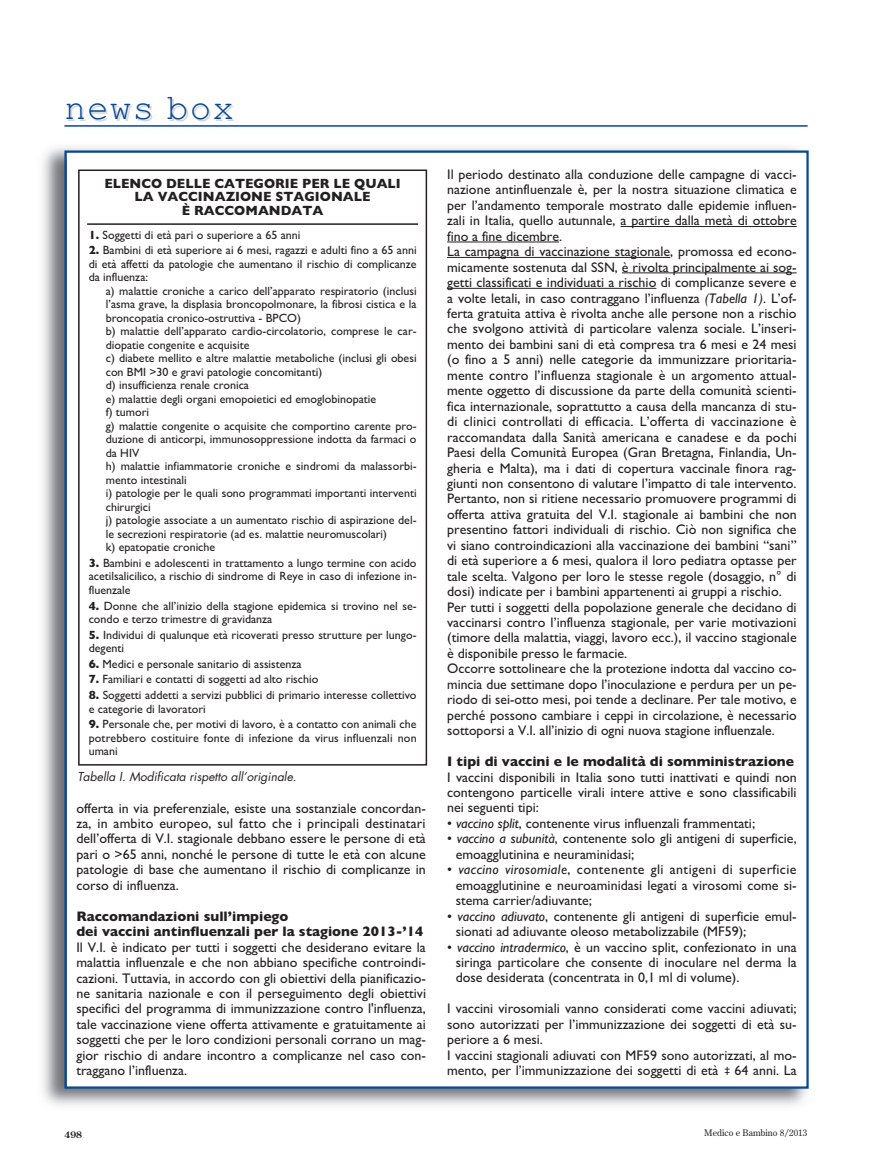
<style>
.page{position:relative;width:873px;height:1170px;background:#fff}
.page>*{position:absolute;margin:0;border:0;box-sizing:border-box;transform-origin:0 0}
.t1{font:36px "Courier New";letter-spacing:.03em;color:#074897}
.t2{font:13.95px/15.5px "Gill Sans";color:#231f20;text-align:justify}
.t3{font:700 13.95px/15.5px "Gill Sans";color:#231f20}
.t4{font:700 13.5px/13.5px "Gill Sans";color:#231f20;text-align:center}
.t5{font:12px/13.5px "Gill Sans";color:#231f20}
.t6{font:italic 12px "Futura";color:#231f20}
.t7{font:9px "Century Old Style";color:#231f20}
.t8{font:700 9px "Century Old Style";color:#231f20}
.s1{font-weight:700}
.s2{font-style:italic}
.s3{font-family:"Courier"}
</style>
<div class="page">
<img style="left:42px;top:147px;width:765px;height:959px">
<div style="left:67px;top:153px;width:739px;height:933px;background:#fff"></div>
<hr style="left:620px;top:226px;width:177px;height:1px;background:#231f20">
<hr style="left:447px;top:242px;width:112px;height:1px;background:#231f20">
<hr style="left:447px;top:257px;width:223px;height:1px;background:#231f20">
<hr style="left:622px;top:273px;width:170px;height:1px;background:#231f20">
<hr style="left:447px;top:288px;width:209px;height:1px;background:#231f20">
<hr style="left:64px;top:125px;width:743px;height:2px;background:#074897">
<div style="left:78px;top:170px;width:349px;height:596px;border:2px solid #231f20"></div>
<hr style="left:87px;top:223px;width:331px;height:2px;background:#231f20">
<h1 class="t1" style="left:64px;top:85px;width:171px">news box</h1>
<p class="t4" style="left:104px;top:176px;width:298px">ELENCO DELLE CATEGORIE PER LE QUALI<br>LA VACCINAZIONE STAGIONALE<br>È RACCOMANDATA</p>
<p class="t5" style="left:89px;top:228px;width:213px"><span class="s1">1.</span> Soggetti di età pari o superiore a 65 anni</p>
<p class="t5" style="left:89px;top:243px;width:329px;text-align:justify"><span class="s1">2.</span> Bambini di età superiore ai 6 mesi, ragazzi e adulti fino a 65 anni di età affetti da patologie che aumentano il rischio di complicanze da influenza:</p>
<p class="t5" style="left:106px;top:284px;width:313px">a) malattie croniche a carico dell’apparato respiratorio (inclusi l’asma grave, la displasia broncopolmonare, la fibrosi cistica e la broncopatia cronico-ostruttiva - BPCO)<br>b) malattie dell’apparato cardio-circolatorio, comprese le car&shy;diopatie congenite e acquisite<br>c) diabete mellito e altre malattie metaboliche (inclusi gli obesi con BMI &gt;30 e gravi patologie concomitanti)<br>d) insufficienza renale cronica<br>e) malattie degli organi emopoietici ed emoglobinopatie<br>f) tumori<br>g) malattie congenite o acquisite che comportino carente pro&shy;duzione di anticorpi, immunosoppressione indotta da farmaci o da HIV<br>h) malattie infiammatorie croniche e sindromi da malassorbi&shy;mento intestinali<br>i) patologie per le quali sono programmati importanti interventi chirurgici<br>j) patologie associate a un aumentato rischio di aspirazione del&shy;le secrezioni respiratorie (ad es. malattie neuromuscolari)<br>k) epatopatie croniche</p>
<p class="t5" style="left:89px;top:556px;width:329px;text-align:justify"><span class="s1">3.</span> Bambini e adolescenti in trattamento a lungo termine con acido acetilsalicilico, a rischio di sindrome di Reye in caso di infezione in&shy;fluenzale</p>
<p class="t5" style="left:89px;top:599px;width:329px"><span class="s1">4.</span> Donne che all’inizio della stagione epidemica si trovino nel se&shy;condo e terzo trimestre di gravidanza</p>
<p class="t5" style="left:89px;top:628px;width:329px"><span class="s1">5.</span> Individui di qualunque età ricoverati presso strutture per lungo&shy;degenti</p>
<p class="t5" style="left:89px;top:657px;width:214px"><span class="s1">6.</span> Medici e personale sanitario di assistenza</p>
<p class="t5" style="left:89px;top:672px;width:231px"><span class="s1">7.</span> Familiari e contatti di soggetti ad alto rischio</p>
<p class="t5" style="left:89px;top:688px;width:329px"><span class="s1">8.</span> Soggetti addetti a servizi pubblici di primario interesse collettivo e categorie di lavoratori</p>
<p class="t5" style="left:89px;top:717px;width:329px;text-align:justify"><span class="s1">9.</span> Personale che, per motivi di lavoro, è a contatto con animali che potrebbero costituire fonte di infezione da virus influenzali non umani</p>
<p class="t6" style="left:77px;top:768px;width:223px">Tabella I. Modificata rispetto all’originale.</p>
<p class="t2" style="left:76px;top:800px;width:351px">offerta in via preferenziale, esiste una sostanziale concordan&shy;za, in ambito europeo, sul fatto che i principali destinatari dell’offerta di V.I. stagionale debbano essere le persone di età pari o &gt;65 anni, nonché le persone di tutte le età con alcune patologie di base che aumentano il rischio di complicanze in corso di influenza.</p>
<p class="t3" style="left:76px;top:908px;width:348px">Raccomandazioni sull’impiego<br>dei vaccini antinfluenzali per la stagione 2013-’14</p>
<p class="t2" style="left:76px;top:939px;width:351px">Il V.I. è indicato per tutti i soggetti che desiderano evitare la malattia influenzale e che non abbiano specifiche controindi&shy;cazioni. Tuttavia, in accordo con gli obiettivi della pianificazio&shy;ne sanitaria nazionale e con il perseguimento degli obiettivi specifici del programma di immunizzazione contro l'influenza, tale vaccinazione viene offerta attivamente e gratuitamente ai soggetti che per le loro condizioni personali corrano un mag&shy;gior rischio di andare incontro a complicanze nel caso con&shy;traggano l’influenza.</p>
<p class="t8" style="left:64px;top:1129px;width:19px">498</p>
<p class="t2" style="left:447px;top:166px;width:351px;text-align:left">Il periodo destinato alla conduzione delle campagne di vacci&shy;nazione antinfluenzale è, per la nostra situazione climatica e per l’andamento temporale mostrato dalle epidemie influen&shy;zali in Italia, quello autunnale, a partire dalla metà di ottobre fino a fine dicembre.<br>La campagna di vaccinazione stagionale, promossa ed econo&shy;micamente sostenuta dal SSN, è rivolta principalmente ai sog&shy;getti classificati e individuati a rischio di complicanze severe e a volte letali, in caso contraggano l’influenza <span class="s2">(Tabella 1)</span>. L’of&shy;ferta gratuita attiva è rivolta anche alle persone non a rischio che svolgono attività di particolare valenza sociale. L’inseri&shy;mento dei bambini sani di età compresa tra 6 mesi e 24 mesi (o fino a 5 anni) nelle categorie da immunizzare prioritaria&shy;mente contro l’influenza stagionale è un argomento attual&shy;mente oggetto di discussione da parte della comunità scienti&shy;fica internazionale, soprattutto a causa della mancanza di stu&shy;di clinici controllati di efficacia. L’offerta di vaccinazione è raccomandata dalla Sanità americana e canadese e da pochi Paesi della Comunità Europea (Gran Bretagna, Finlandia, Un&shy;gheria e Malta), ma i dati di copertura vaccinale finora rag&shy;giunti non consentono di valutare l’impatto di tale intervento.<br>Pertanto, non si ritiene necessario promuovere programmi di offerta attiva gratuita del V.I. stagionale ai bambini che non presentino fattori individuali di rischio. Ciò non significa che vi siano controindicazioni alla vaccinazione dei bambini “sani” di età superiore a 6 mesi, qualora il loro pediatra optasse per tale scelta. Valgono per loro le stesse regole (dosaggio, n° di dosi) indicate per i bambini appartenenti ai gruppi a rischio.<br>Per tutti i soggetti della popolazione generale che decidano di vaccinarsi contro l’influenza stagionale, per varie motivazioni (timore della malattia, viaggi, lavoro ecc.), il vaccino stagionale è disponibile presso le farmacie.<br>Occorre sottolineare che la protezione indotta dal vaccino co&shy;mincia due settimane dopo l’inoculazione e perdura per un pe&shy;riodo di sei-otto mesi, poi tende a declinare. Per tale motivo, e perché possono cambiare i ceppi in circolazione, è necessario sottoporsi a V.I. all’inizio di ogni nuova stagione influenzale.</p>
<p class="t3" style="left:447px;top:754px;width:348px">I tipi di vaccini e le modalità di somministrazione</p>
<p class="t2" style="left:447px;top:769px;width:351px">I vaccini disponibili in Italia sono tutti inattivati e quindi non contengono particelle virali intere attive e sono classificabili nei seguenti tipi:</p>
<p class="t2" style="left:447px;top:815px;width:309px">• <span class="s2">vaccino split</span>, contenente virus influenzali frammentati;</p>
<p class="t2" style="left:456px;top:831px;width:342px;text-indent:-9px">• <span class="s2">vaccino a subunità</span>, contenente solo gli antigeni di superficie, emoagglutinina e neuraminidasi;</p>
<p class="t2" style="left:456px;top:862px;width:342px;text-indent:-9px">• <span class="s2">vaccino virosomiale</span>, contenente gli antigeni di superficie emoagglutinine e neuroaminidasi legati a virosomi come si&shy;stema carrier/adiuvante;</p>
<p class="t2" style="left:456px;top:908px;width:342px;text-indent:-9px">• <span class="s2">vaccino adiuvato</span>, contenente gli antigeni di superficie emul&shy;sionati ad adiuvante oleoso metabolizzabile (MF59);</p>
<p class="t2" style="left:456px;top:939px;width:343px;text-indent:-9px">• <span class="s2">vaccino intradermico</span>, è un vaccino split, confezionato in una siringa particolare che consente di inoculare nel derma la dose desiderata (concentrata in 0,1 ml di volume).</p>
<p class="t2" style="left:447px;top:1001px;width:351px;text-align:left">I vaccini virosomiali vanno considerati come vaccini adiuvati; sono autorizzati per l’immunizzazione dei soggetti di età su&shy;periore a 6 mesi.<br>I vaccini stagionali adiuvati con MF59 sono autorizzati, al mo&shy;mento, per l’immunizzazione dei soggetti di età <span class="s3">‡</span> 64 anni. La</p>
<p class="t7" style="left:704px;top:1127px;width:104px">Medico e Bambino 8/2013</p>
</div>
